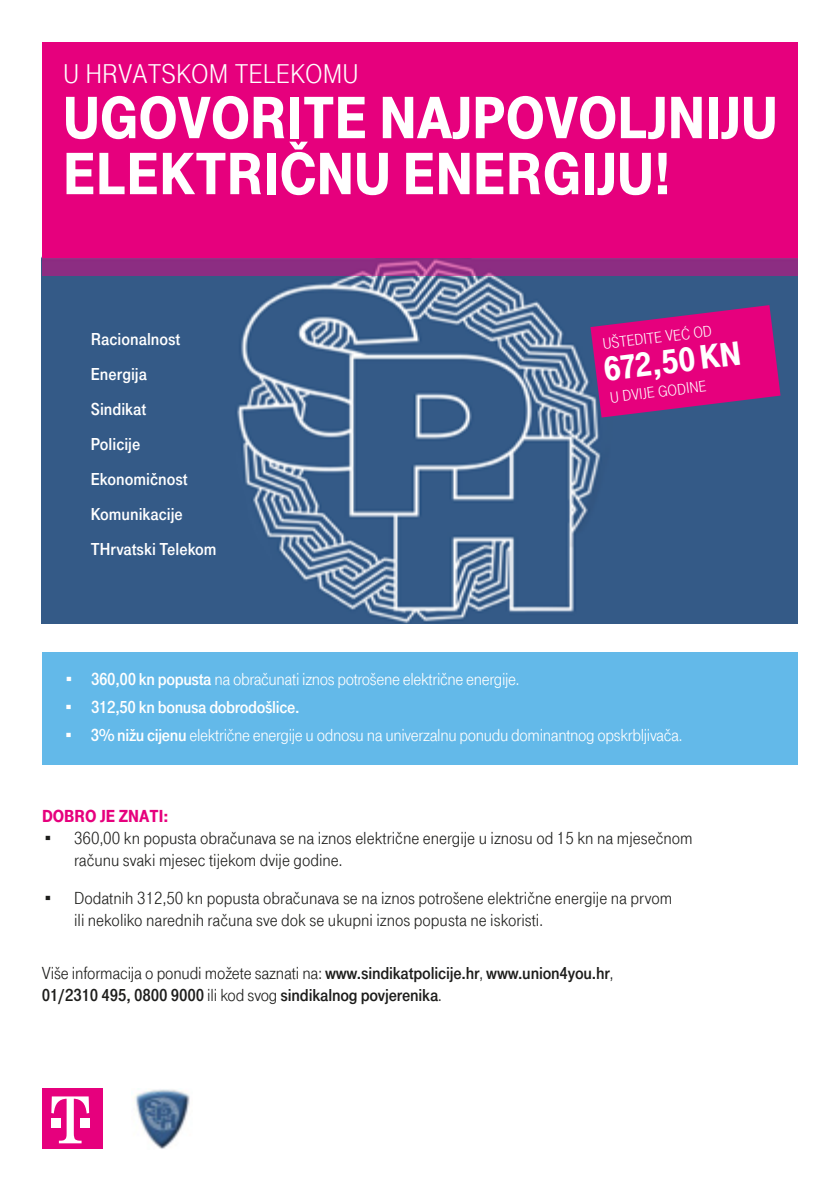
<style>
.page{position:relative;width:840px;height:1191px;background:#fff}
.page>*{position:absolute;margin:0;border:0;box-sizing:border-box;transform-origin:0 0}
.t1{font:900 62px/56px "Tele Grotesk Headline";color:#fff}
.t2{font:900 35px "Tele Grotesk Headline";color:#fff}
.t3{font:28px "Tele Grotesk Headline";color:#fff}
.t4{font:18px/21.6px "Tele Grotesk Nor Regular";color:#1d1d1b}
.t5{font:18px "Tele Grotesk Nor Regular";letter-spacing:-.02em;color:#fff}
.t6{font:18px/35px "Tele Grotesk Fett";color:#fff}
.t7{font:18px "Tele Grotesk Fett";letter-spacing:-.01em;color:#1d1d1b}
.t8{font:18px "Tele Grotesk Fett";letter-spacing:-.02em;color:#fff}
.t9{font:900 18px "Tele Grotesk Headline";color:#e6007d}
.t10{font:16px "Tele Grotesk Headline";color:#fff;scale:.96 1}
.s1{font-family:"Tele Grotesk Headline";font-weight:900}
.s2{font-family:"Tele Grotesk Fett"}
.s3{font-family:"Tele Grotesk Nor Regular"}
</style>
<div class="page">
<div style="left:42px;top:652px;width:755px;height:112px;background:#63b9e9"></div>
<img style="left:42px;top:275px;width:755px;height:349px">
<svg style="left:42px;top:258px;width:755px;height:17px;background:#8f2f84"></svg>
<div style="left:42px;top:42px;width:755px;height:216px;background:#e6007d"></div>
<div style="left:42px;top:1088px;width:60px;height:61px;background:#e6007d"></div>
<svg style="left:51px;top:1096px;width:38px;height:47px"></svg>
<div style="left:51px;top:1118px;width:10px;height:9px;background:#fff"></div>
<div style="left:80px;top:1118px;width:9px;height:9px;background:#fff"></div>
<img style="left:134px;top:1089px;width:56px;height:60px">
<svg style="left:590px;top:305px;width:190px;height:112px;background:#bd157f"></svg>
<h3 class="t3" style="left:63px;top:58px;width:297px">U HRVATSKOM TELEKOMU</h3>
<h1 class="t1" style="left:63px;top:90px;width:715px">UGOVORITE NAJPOVOLJNIJU<br>ELEKTRIČNU ENERGIJU!</h1>
<p class="t6" style="left:91px;top:322px;width:127px">Racionalnost<br>Energija<br>Sindikat<br>Policije<br>Ekonomičnost<br>Komunikacije<br>THrvatski Telekom</p>
<p class="t10" style="left:601px;top:335px;width:113px;rotate:-7deg">UŠTEDITE već od</p>
<p class="t10" style="left:608px;top:389px;width:110px;rotate:-7deg">udvi jegodi ne</p>
<h2 class="t2" style="left:601px;top:350px;width:133px;rotate:-7deg">672,50kn</h2>
<p class="t5" style="left:63px;top:669px;width:457px"><span class="s1">•</span> <span class="s2">360,00 kn popusta</span> na obračunati iznos potrošene električne energije.</p>
<p class="t8" style="left:63px;top:697px;width:238px"><span class="s1">•</span> 312,50 kn bonusa dobrodošlice.</p>
<p class="t5" style="left:63px;top:724px;width:620px"><span class="s1">•</span> <span class="s2">3% nižu cijenu</span> električne energije u odnosu na univerzalnu ponudu dominantnog opskrbljivača.</p>
<p class="t9" style="left:42px;top:806px;width:128px">DOBRO JE ZNATI:</p>
<p class="t4" style="left:74px;top:827px;width:619px;text-indent:-32px"><span class="s1">•</span> 360,00 kn popusta obračunava se na iznos električne energije u iznosu od 15 kn na mjesečnom računu svaki mjesec tijekom dvije godine.</p>
<p class="t4" style="left:74px;top:887px;width:599px;text-indent:-32px"><span class="s1">•</span> Dodatnih 312,50 kn popusta obračunava se na iznos potrošene električne energije na prvom ili nekoliko narednih računa sve dok se ukupni iznos popusta ne iskoristi.</p>
<p class="t4" style="left:42px;top:962px;width:572px">Više informacija o ponudi možete saznati na: <span class="s2">www.sindikatpolicije.hr</span>, <span class="s2">www.union4you.hr</span>,</p>
<p class="t7" style="left:42px;top:984px;width:401px">01/2310 495, 0800 9000 <span class="s3">ili kod svog</span> sindikalnog povjerenika<span class="s3">.</span></p>
</div>
